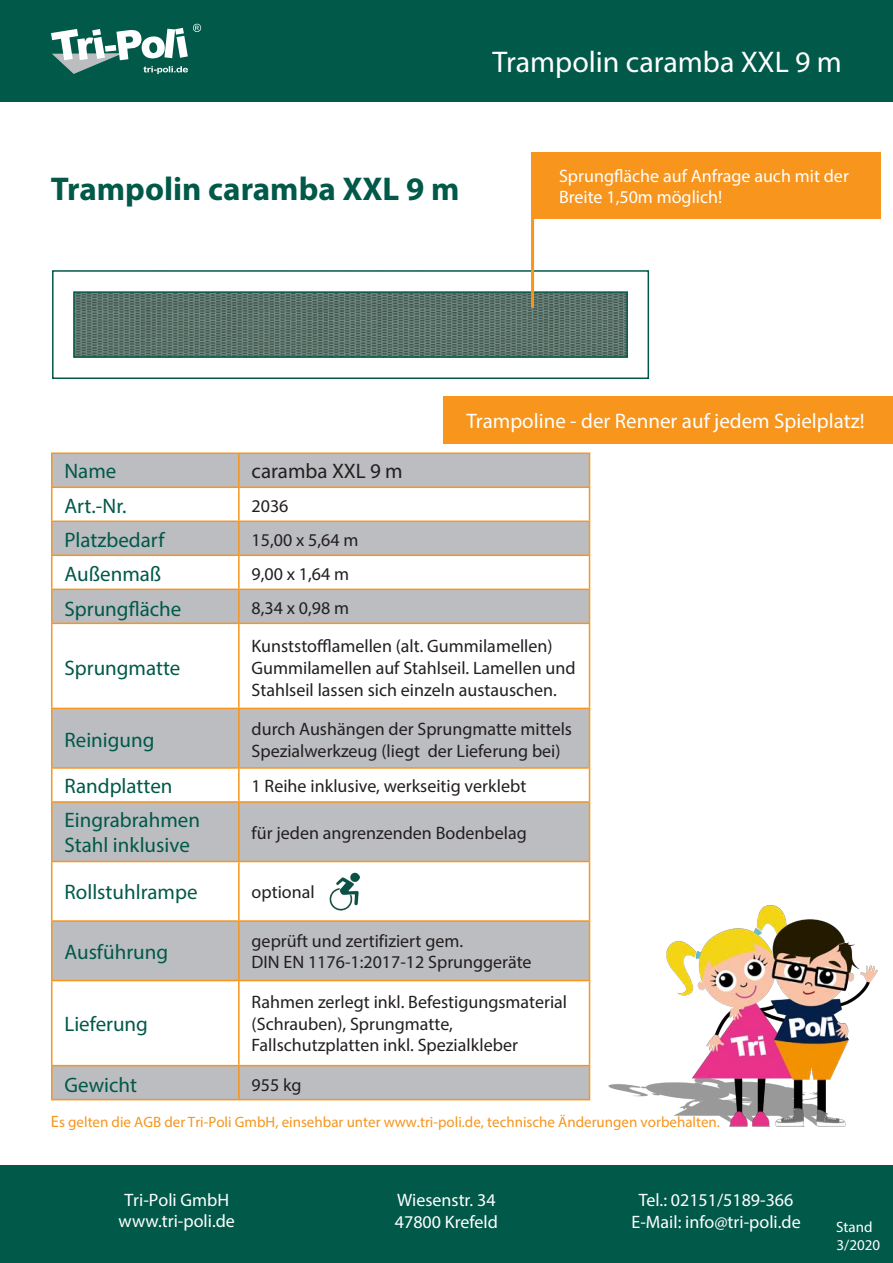
<style>
.page{position:relative;width:893px;height:1263px;background:#fff}
.page>*{position:absolute;margin:0;border:0;box-sizing:border-box;transform-origin:0 0}
.t1{font:700 33px "Myriad Pro";color:#005949}
.t2{font:30px "Myriad Pro";color:#fff}
.t3{font:21px/25.2px "Myriad Pro";color:#005949}
.t4{font:21px "Myriad Pro";color:#fff}
.t5{font:21px "Myriad Pro";color:#231f20}
.t6{font:18px/21.6px "Myriad Pro";color:#231f20}
.t7{font:18px/21.6px "Myriad Pro";color:#fff;text-align:center}
.t8{font:15px "Myriad Pro";color:#f7951d}
.t9{font:15px/17.9px "Myriad Pro";color:#fff}
.s1{font-size:16.5px}
</style>
<div class="page">
<div style="left:0;top:0;width:893px;height:102px;background:#005949"></div>
<div style="left:0;top:1165px;width:893px;height:98px;background:#005949"></div>
<svg style="left:51px;top:24px;width:150px;height:50px"></svg>
<img style="left:608px;top:905px;width:270px;height:222px">
<div style="left:443px;top:396px;width:450px;height:47px;background:#f7951d"></div>
<div style="left:52px;top:454px;width:537px;height:645px;background:#bcbdc0"></div>
<svg style="left:52px;top:488px;width:537px;height:577px"></svg>
<hr style="left:589px;top:488px;width:1px;height:32px;background:#f7951d">
<hr style="left:589px;top:556px;width:1px;height:33px;background:#f7951d">
<hr style="left:589px;top:590px;width:1px;height:33px;background:#f7951d">
<hr style="left:589px;top:709px;width:1px;height:58px;background:#f7951d">
<hr style="left:589px;top:769px;width:1px;height:32px;background:#f7951d">
<hr style="left:589px;top:803px;width:1px;height:58px;background:#f7951d">
<hr style="left:589px;top:862px;width:1px;height:58px;background:#f7951d">
<hr style="left:589px;top:922px;width:1px;height:58px;background:#f7951d">
<hr style="left:589px;top:981px;width:1px;height:84px;background:#f7951d">
<hr style="left:589px;top:1066px;width:1px;height:33px;background:#f7951d">
<hr style="left:51px;top:488px;width:1px;height:32px;background:#f7951d">
<hr style="left:238px;top:488px;width:2px;height:32px;background:#f7951d">
<hr style="left:589px;top:624px;width:1px;height:84px;background:#f7951d">
<hr style="left:238px;top:454px;width:2px;height:32px;background:#f7951d">
<hr style="left:51px;top:556px;width:1px;height:33px;background:#f7951d">
<hr style="left:238px;top:556px;width:2px;height:33px;background:#f7951d">
<hr style="left:51px;top:624px;width:1px;height:84px;background:#f7951d">
<hr style="left:238px;top:624px;width:2px;height:84px;background:#f7951d">
<hr style="left:239px;top:520px;width:351px;height:2px;background:#f7951d">
<hr style="left:238px;top:522px;width:2px;height:33px;background:#f7951d">
<hr style="left:239px;top:555px;width:351px;height:1px;background:#f7951d">
<hr style="left:51px;top:520px;width:188px;height:2px;background:#f7951d">
<hr style="left:51px;top:522px;width:1px;height:33px;background:#f7951d">
<hr style="left:589px;top:522px;width:1px;height:33px;background:#f7951d">
<hr style="left:51px;top:555px;width:188px;height:1px;background:#f7951d">
<hr style="left:51px;top:589px;width:188px;height:1px;background:#f7951d">
<hr style="left:51px;top:590px;width:1px;height:33px;background:#f7951d">
<hr style="left:239px;top:589px;width:351px;height:1px;background:#f7951d">
<hr style="left:238px;top:590px;width:2px;height:33px;background:#f7951d">
<hr style="left:51px;top:623px;width:188px;height:1px;background:#f7951d">
<hr style="left:239px;top:623px;width:351px;height:1px;background:#f7951d">
<hr style="left:51px;top:708px;width:188px;height:1px;background:#f7951d">
<hr style="left:51px;top:709px;width:1px;height:58px;background:#f7951d">
<hr style="left:239px;top:708px;width:351px;height:1px;background:#f7951d">
<hr style="left:238px;top:709px;width:2px;height:58px;background:#f7951d">
<hr style="left:238px;top:769px;width:2px;height:32px;background:#f7951d">
<hr style="left:238px;top:803px;width:2px;height:58px;background:#f7951d">
<hr style="left:51px;top:1066px;width:1px;height:33px;background:#f7951d">
<hr style="left:238px;top:1066px;width:2px;height:33px;background:#f7951d">
<hr style="left:51px;top:452px;width:188px;height:2px;background:#f7951d">
<hr style="left:51px;top:454px;width:1px;height:32px;background:#f7951d">
<hr style="left:239px;top:452px;width:351px;height:2px;background:#f7951d">
<hr style="left:589px;top:454px;width:1px;height:32px;background:#f7951d">
<hr style="left:51px;top:486px;width:188px;height:2px;background:#f7951d">
<hr style="left:239px;top:486px;width:351px;height:2px;background:#f7951d">
<hr style="left:51px;top:862px;width:1px;height:58px;background:#f7951d">
<hr style="left:238px;top:862px;width:2px;height:58px;background:#f7951d">
<hr style="left:51px;top:922px;width:1px;height:58px;background:#f7951d">
<hr style="left:238px;top:922px;width:2px;height:58px;background:#f7951d">
<hr style="left:51px;top:981px;width:1px;height:84px;background:#f7951d">
<hr style="left:238px;top:981px;width:2px;height:84px;background:#f7951d">
<hr style="left:51px;top:1065px;width:188px;height:1px;background:#f7951d">
<hr style="left:239px;top:1065px;width:351px;height:1px;background:#f7951d">
<hr style="left:51px;top:1099px;width:188px;height:1px;background:#f7951d">
<hr style="left:239px;top:1099px;width:351px;height:1px;background:#f7951d">
<hr style="left:51px;top:767px;width:188px;height:2px;background:#f7951d">
<hr style="left:51px;top:769px;width:1px;height:32px;background:#f7951d">
<hr style="left:239px;top:767px;width:351px;height:2px;background:#f7951d">
<hr style="left:51px;top:801px;width:188px;height:2px;background:#f7951d">
<hr style="left:51px;top:803px;width:1px;height:58px;background:#f7951d">
<hr style="left:239px;top:801px;width:351px;height:2px;background:#f7951d">
<hr style="left:51px;top:861px;width:188px;height:1px;background:#f7951d">
<hr style="left:239px;top:861px;width:351px;height:1px;background:#f7951d">
<hr style="left:51px;top:920px;width:188px;height:2px;background:#f7951d">
<hr style="left:239px;top:920px;width:351px;height:2px;background:#f7951d">
<hr style="left:51px;top:980px;width:188px;height:1px;background:#f7951d">
<hr style="left:239px;top:980px;width:351px;height:1px;background:#f7951d">
<img style="left:329px;top:872px;width:30px;height:38px">
<svg style="left:52px;top:269px;width:598px;height:110px"></svg>
<hr style="left:531px;top:219px;width:3px;height:89px;background:#f7951d">
<div style="left:531px;top:152px;width:349px;height:67px;background:#f7951d"></div>
<p class="t2" style="left:493px;top:43px;width:351px">Trampolin caramba XXL 9 m</p>
<p class="t1" style="left:51px;top:167px;width:410px">Trampolin caramba XXL 9 m</p>
<p class="t7" style="left:559px;top:164px;width:291px;text-align:left">Sprungfläche auf Anfrage auch mit der<br>Breite 1,50m möglich!</p>
<p class="t3" style="left:64px;top:458px;width:53px">Name</p>
<p class="t5" style="left:252px;top:458px;width:153px">caramba XXL 9 m</p>
<p class="t3" style="left:64px;top:493px;width:63px">Art.-Nr.</p>
<p class="t6" style="left:252px;top:495px;width:38px">2036</p>
<p class="t3" style="left:64px;top:527px;width:102px">Platzbedarf</p>
<p class="t6" style="left:252px;top:529px;width:108px">15,00 x 5,64 m</p>
<p class="t3" style="left:64px;top:561px;width:98px">Außenmaß</p>
<p class="t6" style="left:252px;top:563px;width:99px">9,00 x 1,64 m</p>
<p class="t3" style="left:64px;top:595px;width:118px">Sprungfläche</p>
<p class="t6" style="left:252px;top:597px;width:99px">8,34 x 0,98 m</p>
<p class="t4" style="left:466px;top:407px;width:400px">Trampoline - der Renner auf jedem Spielplatz!</p>
<p class="t3" style="left:64px;top:655px;width:117px">Sprungmatte</p>
<p class="t6" style="left:252px;top:635px;width:325px">Kunststofflamellen (alt. Gummilamellen)<br>Gummilamellen auf Stahlseil. Lamellen und<br>Stahlseil lassen sich einzeln austauschen.</p>
<p class="t3" style="left:64px;top:727px;width:92px">Reinigung</p>
<p class="t6" style="left:252px;top:718px;width:322px">durch Aushängen der Sprungmatte mittels<br>Spezialwerkzeug (liegt der Lieferung bei)</p>
<p class="t3" style="left:64px;top:773px;width:110px">Randplatten</p>
<p class="t6" style="left:252px;top:775px;width:276px">1 Reihe inklusive, werkseitig verklebt</p>
<p class="t3" style="left:64px;top:807px;width:137px">Eingrabrahmen<br>Stahl inklusive</p>
<p class="t6" style="left:252px;top:821px;width:277px">für jeden angrenzenden Bodenbelag</p>
<p class="t3" style="left:64px;top:879px;width:135px">Rollstuhlrampe</p>
<p class="t6" style="left:252px;top:881px;width:65px">optional</p>
<p class="t3" style="left:64px;top:939px;width:105px">Ausführung</p>
<p class="t3" style="left:64px;top:1011px;width:85px">Lieferung</p>
<p class="t6" style="left:252px;top:930px;width:213px">geprüft und zertifiziert gem.</p>
<p class="t6" style="left:252px;top:951px;width:281px">DIN EN 1176-1:2017-12 Sprunggeräte</p>
<p class="t6" style="left:252px;top:991px;width:317px">Rahmen zerlegt inkl. Befestigungsmaterial (Schrauben), Sprungmatte,</p>
<p class="t6" style="left:252px;top:1034px;width:268px">Fallschutzplatten inkl. Spezialkleber</p>
<p class="t3" style="left:64px;top:1072px;width:74px">Gewicht</p>
<p class="t6" style="left:252px;top:1073px;width:52px">955 kg</p>
<p class="t8" style="left:51px;top:1113px;width:671px"><span class="s1">E</span>s gelten die AGB der Tri-Poli GmbH, einsehbar unter www.tri-poli.de, technische Änderungen vorbehalten.</p>
<p class="t7" style="left:119px;top:1189px;width:118px;line-height:20.9px">Tri-Poli GmbH www.tri-poli.de</p>
<p class="t7" style="left:395px;top:1189px;width:105px;text-align:left">Wiesenstr. 34<br>47800 Krefeld</p>
<p class="t7" style="left:632px;top:1189px;width:171px">Tel.: 02151/5189-366<br>E-Mail: info@tri-poli.de</p>
<p class="t9" style="left:836px;top:1217px;width:45px">Stand<br>3/2020</p>
</div>
